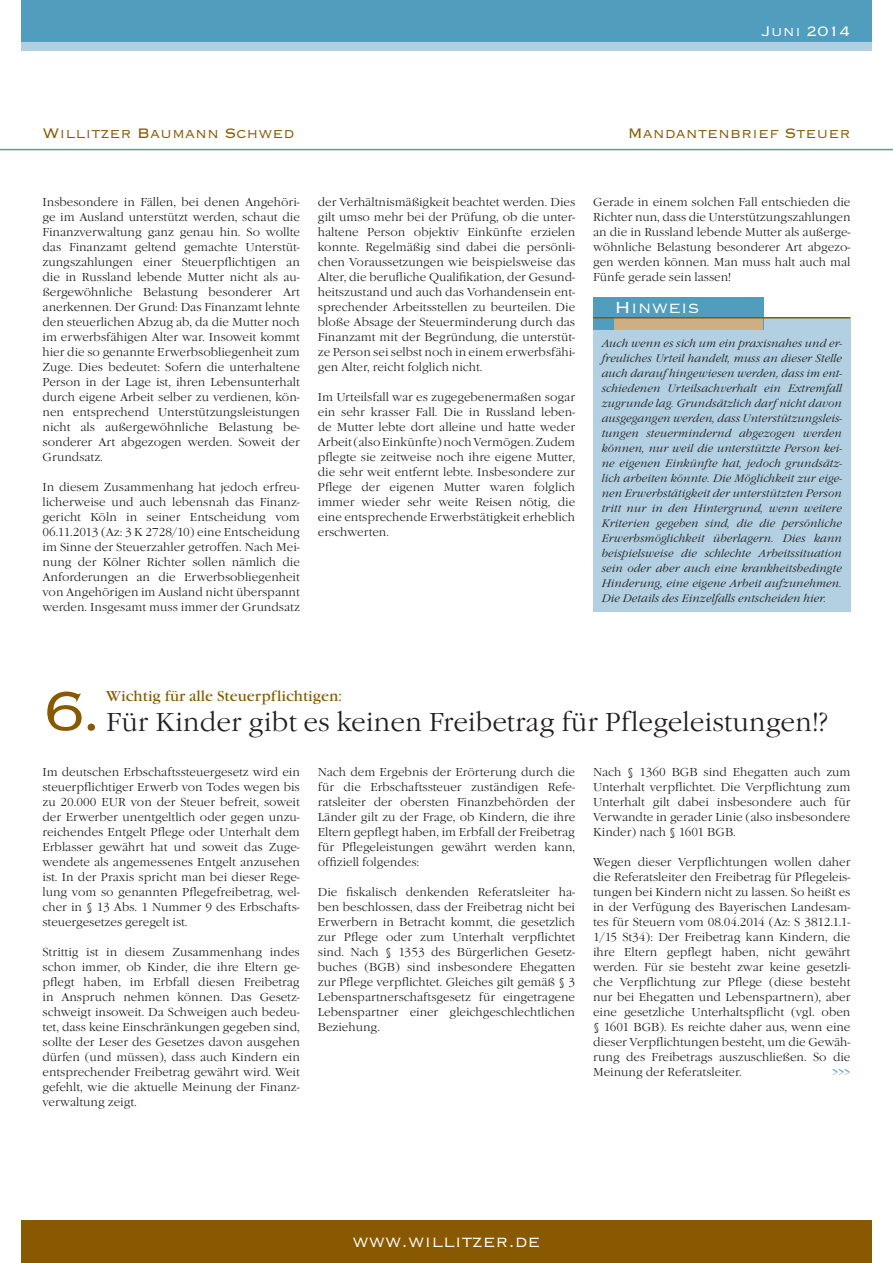
<style>
.page{position:relative;width:893px;height:1263px;background:#fff}
.page>*{position:absolute;margin:0;border:0;box-sizing:border-box;transform-origin:0 0}
.t1{font:300 73.5px "Copperplate";color:#885900}
.t2{font:300 27px "Garamond Itc T";color:#231f20}
.t3{font:300 21px "Copperplate";color:#fff}
.t4{font:300 18px "Copperplate";color:#885900}
.t5{font:300 18px "Copperplate";color:#fff}
.t6{font:15px "Garamond Itc T";color:#885900}
.Grundlinienraster{font:300 12px/15px "Garamond Itc T";color:#231f20;text-align:justify}
.Grundlinienraster-2{font:300 12px "Garamond Itc T";color:#519dbe}
.t7{font:italic 300 11.25px/15px "Garamond Itc T";letter-spacing:.005em;color:#231f20;text-align:justify}
</style>
<div class="page">
<div style="left:21px;top:1220px;width:851px;height:43px;background:#885900"></div>
<div style="left:21px;top:0;width:851px;height:43px;background:#519dbe"></div>
<div style="left:21px;top:43px;width:851px;height:8px;background:#b2d0e2"></div>
<hr style="left:0;top:149px;width:893px;height:1px;background:#519dbe">
<div style="left:593px;top:318px;width:257px;height:294px;background:#b2d0e2"></div>
<div style="left:593px;top:297px;width:170px;height:33px;background:#519dbe"></div>
<div style="left:614px;top:319px;width:149px;height:11px;background:#ceaf84"></div>
<hr style="left:593px;top:317px;width:257px;height:1px;background:#885900">
<p class="t5" style="left:762px;top:19px;width:90px">Juni 2014</p>
<p class="t4" style="left:43px;top:121px;width:254px">Willitzer Baumann Schwed</p>
<p class="t4" style="left:628px;top:121px;width:224px">Mandantenbrief Steuer</p>
<p class="Grundlinienraster" style="left:43px;top:195px;width:259px">Insbesondere in Fällen, bei denen Angehöri&shy;ge im Ausland unterstützt werden, schaut die Finanzverwaltung ganz genau hin. So wollte das Finanzamt geltend gemachte Unterstüt&shy;zungszahlungen einer Steuerpflichtigen an die in Russland lebende Mutter nicht als au&shy;ßergewöhnliche Belastung besonderer Art anerkennen. Der Grund: Das Finanzamt lehnte den steuerlichen Abzug ab, da die Mutter noch im erwerbsfähigen Alter war. Insoweit kommt hier die so genannte Erwerbsobliegenheit zum Zuge. Dies bedeutet: Sofern die unterhaltene Person in der Lage ist, ihren Lebensunterhalt durch eigene Arbeit selber zu verdienen, kön&shy;nen entsprechend Unterstützungsleistungen nicht als außergewöhnliche Belastung be&shy;sonderer Art abgezogen werden. Soweit der Grundsatz.</p>
<p class="Grundlinienraster" style="left:43px;top:480px;width:259px">In diesem Zusammenhang hat jedoch erfreu&shy;licherweise und auch lebensnah das Finanz&shy;gericht Köln in seiner Entscheidung vom 06.11.2013 (Az: 3 K 2728/10) eine Entscheidung im Sinne der Steuerzahler getroffen. Nach Mei&shy;nung der Kölner Richter sollen nämlich die Anforderungen an die Erwerbsobliegenheit von Angehörigen im Ausland nicht überspannt werden. Insgesamt muss immer der Grundsatz</p>
<p class="Grundlinienraster" style="left:318px;top:195px;width:259px">der Verhältnismäßigkeit beachtet werden. Dies gilt umso mehr bei der Prüfung, ob die unter&shy;haltene Person objektiv Einkünfte erzielen konnte. Regelmäßig sind dabei die persönli&shy;chen Voraussetzungen wie beispielsweise das Alter, die berufliche Qualifikation, der Gesund&shy;heitszustand und auch das Vorhandensein ent&shy;sprechender Arbeitsstellen zu beurteilen. Die bloße Absage der Steuerminderung durch das Finanzamt mit der Begründung, die unterstüt&shy;ze Person sei selbst noch in einem erwerbsfähi&shy;gen Alter, reicht folglich nicht.</p>
<p class="Grundlinienraster" style="left:318px;top:390px;width:259px">Im Urteilsfall war es zugegebenermaßen sogar ein sehr krasser Fall. Die in Russland leben&shy;de Mutter lebte dort alleine und hatte weder Arbeit (also Einkünfte) noch Vermögen. Zudem pflegte sie zeitweise noch ihre eigene Mutter, die sehr weit entfernt lebte. Insbesondere zur Pflege der eigenen Mutter waren folglich immer wieder sehr weite Reisen nötig, die eine entsprechende Erwerbstätigkeit erheblich erschwerten.</p>
<p class="Grundlinienraster" style="left:593px;top:195px;width:259px">Gerade in einem solchen Fall entschieden die Richter nun, dass die Unterstützungszahlungen an die in Russland lebende Mutter als außerge&shy;wöhnliche Belastung besonderer Art abgezo&shy;gen werden können. Man muss halt auch mal Fünfe gerade sein lassen!</p>
<p class="t3" style="left:614px;top:294px;width:87px">Hinweis</p>
<p class="t7" style="left:602px;top:335px;width:242px">Auch wenn es sich um ein praxisnahes und er&shy;freuliches Urteil handelt, muss an dieser Stelle auch darauf hingewiesen werden, dass im ent&shy;schiedenen Urteilsachverhalt ein Extremfall zugrunde lag. Grundsätzlich darf nicht davon ausgegangen werden, dass Unterstützungsleis&shy;tungen steuermindernd abgezogen werden können, nur weil die unterstützte Person kei&shy;ne eigenen Einkünfte hat, jedoch grundsätz&shy;lich arbeiten könnte. Die Möglichkeit zur eige&shy;nen Erwerbstätigkeit der unterstützten Person tritt nur in den Hintergrund, wenn weitere Kriterien gegeben sind, die die persönliche Erwerbsmöglichkeit überlagern. Dies kann beispielsweise die schlechte Arbeitssituation sein oder aber auch eine krankheitsbedingte Hinderung, eine eigene Arbeit aufzunehmen.<br>Die Details des Einzelfalls entscheiden hier.</p>
<p class="t6" style="left:106px;top:687px;width:237px">Wichtig für alle Steuerpflichtigen:</p>
<p class="t1" style="left:42px;top:663px;width:62px">6.</p>
<p class="t2" style="left:106px;top:706px;width:723px">Für Kinder gibt es keinen Freibetrag für Pflegeleistungen!?</p>
<p class="Grundlinienraster" style="left:43px;top:765px;width:259px">Im deutschen Erbschaftssteuergesetz wird ein steuerpflichtiger Erwerb von Todes wegen bis zu 20.000 EUR von der Steuer befreit, soweit der Erwerber unentgeltlich oder gegen unzu&shy;reichendes Entgelt Pflege oder Unterhalt dem Erblasser gewährt hat und soweit das Zuge&shy;wendete als angemessenes Entgelt anzusehen ist. In der Praxis spricht man bei dieser Rege&shy;lung vom so genannten Pflegefreibetrag, wel&shy;cher in § 13 Abs. 1 Nummer 9 des Erbschafts&shy;steuergesetzes geregelt ist.</p>
<p class="Grundlinienraster" style="left:43px;top:945px;width:259px">Strittig ist in diesem Zusammenhang indes schon immer, ob Kinder, die ihre Eltern ge&shy;pflegt haben, im Erbfall diesen Freibetrag in Anspruch nehmen können. Das Gesetz&shy;schweigt insoweit. Da Schweigen auch bedeu&shy;tet, dass keine Einschränkungen gegeben sind, sollte der Leser des Gesetzes davon ausgehen dürfen (und müssen), dass auch Kindern ein entsprechender Freibetrag gewährt wird. Weit gefehlt, wie die aktuelle Meinung der Finanz&shy;verwaltung zeigt.</p>
<p class="Grundlinienraster" style="left:593px;top:765px;width:259px">Nach § 1360 BGB sind Ehegatten auch zum Unterhalt verpflichtet. Die Verpflichtung zum Unterhalt gilt dabei insbesondere auch für Verwandte in gerader Linie (also insbesondere Kinder) nach § 1601 BGB.</p>
<p class="Grundlinienraster" style="left:593px;top:855px;width:259px">Wegen dieser Verpflichtungen wollen daher die Referatsleiter den Freibetrag für Pflegeleis&shy;tungen bei Kindern nicht zu lassen. So heißt es in der Verfügung des Bayerischen Landesam&shy;tes für Steuern vom 08.04.2014 (Az: S 3812.1.1- 1/15 St34): Der Freibetrag kann Kindern, die ihre Eltern gepflegt haben, nicht gewährt werden. Für sie besteht zwar keine gesetzli&shy;che Verpflichtung zur Pflege (diese besteht nur bei Ehegatten und Lebenspartnern), aber eine gesetzliche Unterhaltspflicht (vgl. oben § 1601 BGB). Es reichte daher aus, wenn eine dieser Verpflichtungen besteht, um die Gewäh&shy;rung des Freibetrags auszuschließen. So die Meinung der Referatsleiter.</p>
<p class="Grundlinienraster" style="left:318px;top:765px;width:259px">Nach dem Ergebnis der Erörterung durch die für die Erbschaftssteuer zuständigen Refe&shy;ratsleiter der obersten Finanzbehörden der Länder gilt zu der Frage, ob Kindern, die ihre Eltern gepflegt haben, im Erbfall der Freibetrag für Pflegeleistungen gewährt werden kann, offiziell folgendes:</p>
<p class="Grundlinienraster" style="left:318px;top:885px;width:259px">Die fiskalisch denkenden Referatsleiter ha&shy;ben beschlossen, dass der Freibetrag nicht bei Erwerbern in Betracht kommt, die gesetzlich zur Pflege oder zum Unterhalt verpflichtet sind. Nach § 1353 des Bürgerlichen Gesetz&shy;buches (BGB) sind insbesondere Ehegatten zur Pflege verpflichtet. Gleiches gilt gemäß § 3<br>Lebenspartnerschaftsgesetz für eingetragene Lebenspartner einer gleichgeschlechtlichen Beziehung.</p>
<p class="Grundlinienraster-2" style="left:832px;top:1065px;width:19px">&gt;&gt;&gt;</p>
<p class="t3" style="left:353px;top:1227px;width:189px">www.willitzer.de</p>
</div>
